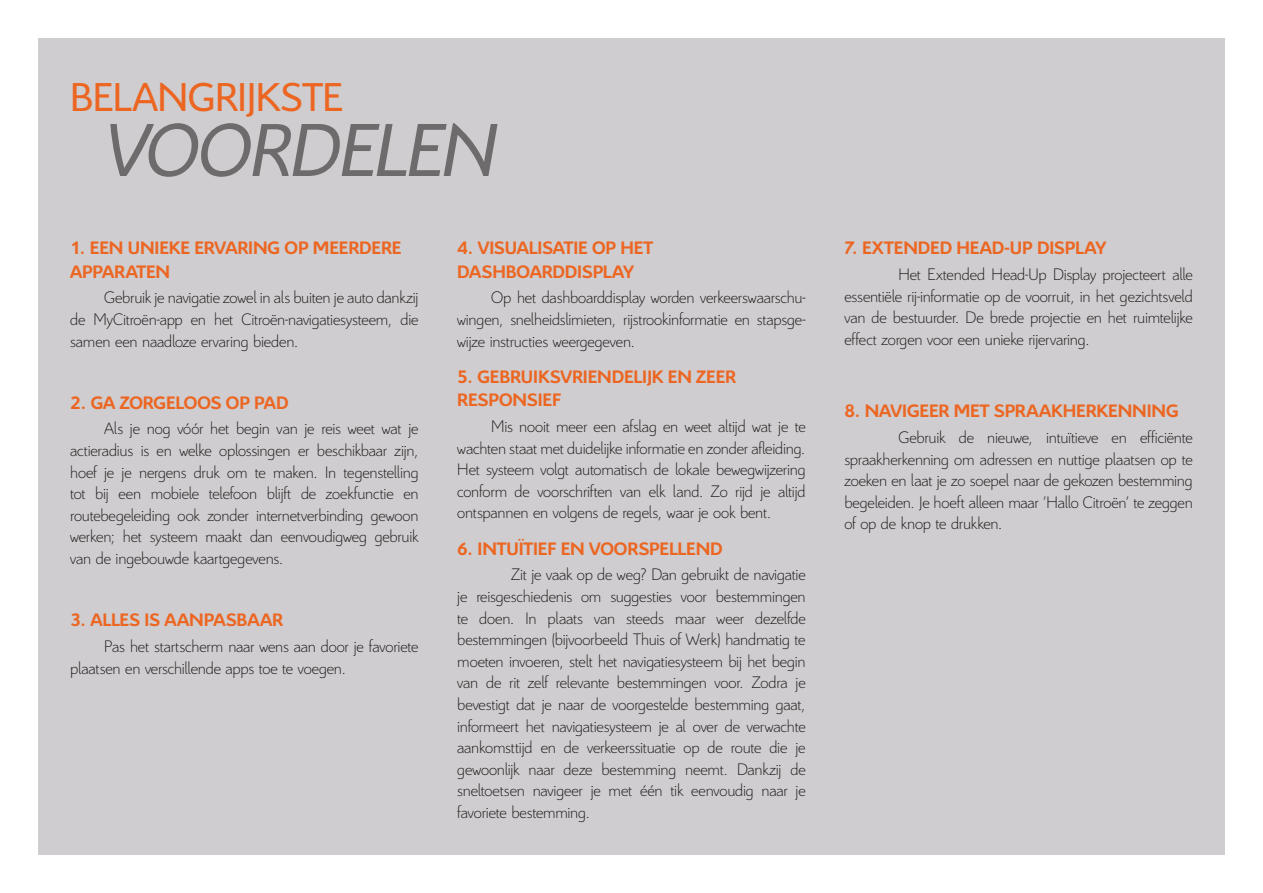
<style>
.page{position:relative;width:1263px;height:893px;background:#fff}
.page>*{position:absolute;margin:0;border:0;box-sizing:border-box;transform-origin:0 0}
.t1{font:italic 81px "Citroen";letter-spacing:-.015em;color:#6e6b6c}
.t2{font:43.5px "Citroen";letter-spacing:-.01em;color:#ec6622}
.t3{font:700 19.5px/23.4px "Citroen";letter-spacing:-.005em;color:#ec6622}
.t4{font:300 18px/21.6px "Citroen";letter-spacing:-.01em;color:#181716;text-align:justify}
</style>
<div class="page">
<div style="left:38px;top:38px;width:1187px;height:817px;background:#cfcdcf"></div>
<h2 class="t2" style="left:70px;top:69px;width:275px">BELANGRIJKSTE</h2>
<h1 class="t1" style="left:104px;top:95px;width:394px">VOORDELEN</h1>
<p class="t3" style="left:70px;top:235px;width:333px">1. EEN UNIEKE ERVARING OP MEERDERE<br>APPARATEN</p>
<p class="t4" style="left:70px;top:286px;width:350px;text-indent:34px">Gebruik je navigatie zowel in als buiten je auto dankzij de MyCitroën-app en het Citroën-navigatiesysteem, die samen een naadloze ervaring bieden.</p>
<p class="t3" style="left:70px;top:390px;width:220px">2. GA ZORGELOOS OP PAD</p>
<p class="t4" style="left:70px;top:417px;width:350px;text-indent:34px">Als je nog vóór het begin van je reis weet wat je actieradius is en welke oplossingen er beschikbaar zijn, hoef je je nergens druk om te maken. In tegenstelling tot bij een mobiele telefoon blijft de zoekfunctie en routebegeleiding ook zonder internetverbinding gewoon werken; het systeem maakt dan eenvoudigweg gebruik van de ingebouwde kaartgegevens.</p>
<p class="t3" style="left:70px;top:607px;width:214px">3. ALLES IS AANPASBAAR</p>
<p class="t4" style="left:70px;top:634px;width:350px;text-indent:34px">Pas het startscherm naar wens aan door je favoriete plaatsen en verschillende apps toe te voegen.</p>
<p class="t3" style="left:457px;top:235px;width:197px">4. VISUALISATIE OP HET<br>DASHBOARDDISPLAY</p>
<p class="t4" style="left:457px;top:286px;width:350px;text-indent:34px">Op het dashboarddisplay worden verkeerswaarschu&shy;wingen, snelheidslimieten, rijstrookinformatie en stapsge&shy;wijze instructies weergegeven.</p>
<p class="t3" style="left:457px;top:364px;width:280px">5. GEBRUIKSVRIENDELIJK EN ZEER<br>RESPONSIEF</p>
<p class="t4" style="left:457px;top:414px;width:350px;text-indent:34px">Mis nooit meer een afslag en weet altijd wat je te wachten staat met duidelijke informatie en zonder afleiding.<br>Het systeem volgt automatisch de lokale bewegwijzering conform de voorschriften van elk land. Zo rijd je altijd ontspannen en volgens de regels, waar je ook bent.</p>
<p class="t3" style="left:457px;top:536px;width:267px">6. INTUÏTIEF EN VOORSPELLEND</p>
<p class="t4" style="left:457px;top:563px;width:350px;text-indent:54px">Zit je vaak op de weg? Dan gebruikt de navigatie je reisgeschiedenis om suggesties voor bestemmingen te doen. In plaats van steeds maar weer dezelfde bestemmingen (bijvoorbeeld Thuis of Werk) handmatig te moeten invoeren, stelt het navigatiesysteem bij het begin van de rit zelf relevante bestemmingen voor. Zodra je bevestigt dat je naar de voorgestelde bestemming gaat, informeert het navigatiesysteem je al over de verwachte aankomsttijd en de verkeerssituatie op de route die je gewoonlijk naar deze bestemming neemt. Dankzij de sneltoetsen navigeer je met één tik eenvoudig naar je favoriete bestemming.</p>
<p class="t3" style="left:844px;top:235px;width:263px">7. EXTENDED HEAD-UP DISPLAY</p>
<p class="t4" style="left:844px;top:262px;width:350px;text-indent:54px">Het Extended Head-Up Display projecteert alle essentiële rij-informatie op de voorruit, in het gezichtsveld van de bestuurder. De brede projectie en het ruimtelijke effect zorgen voor een unieke rijervaring.</p>
<p class="t3" style="left:844px;top:398px;width:336px">8. NAVIGEER MET SPRAAKHERKENNING</p>
<p class="t4" style="left:844px;top:425px;width:350px;text-indent:54px">Gebruik de nieuwe, intuïtieve en efficiënte spraakherkenning om adressen en nuttige plaatsen op te zoeken en laat je zo soepel naar de gekozen bestemming begeleiden. Je hoeft alleen maar 'Hallo Citroën' te zeggen of op de knop te drukken.</p>
</div>
